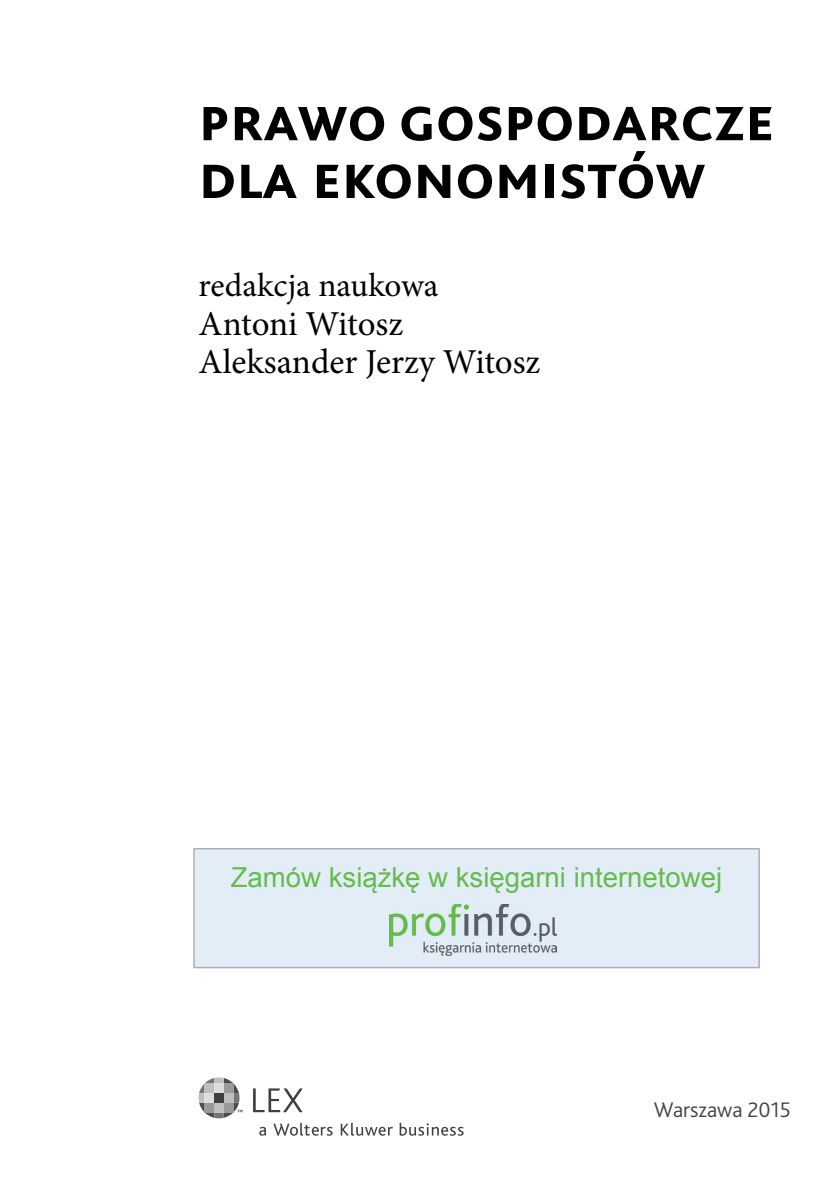
<style>
.page{position:relative;width:834px;height:1191px;background:#fff}
.page>*{position:absolute;margin:0;border:0;box-sizing:border-box;transform-origin:0 0}
.t1{font:700 68.25px/57.8px "Bliss 2";color:#000}
.t2{font:35px/38.5px "Minion Pro";color:#000}
.t3{font:33.25px "Minion Pro";color:#000}
.t4{font:27.47px "Arial";color:#65bc4e}
.t5{font:300 22.05px "Bliss 2";color:#434343}
</style>
<div class="page">
<svg style="left:198px;top:1077px;width:44px;height:41px"></svg>
<svg style="left:259px;top:1126px;width:7px;height:9px"></svg>
<svg style="left:273px;top:1122px;width:59px;height:13px"></svg>
<svg style="left:340px;top:1122px;width:53px;height:13px"></svg>
<svg style="left:399px;top:1122px;width:64px;height:13px"></svg>
<svg style="left:253px;top:1088px;width:50px;height:24px"></svg>
<svg style="left:193px;top:848px;width:566px;height:120px;background:#e0e9f3"></svg>
<div style="left:202px;top:866px;width:548px;height:36px;background:#e3edf7"></div>
<div style="left:389px;top:904px;width:174px;height:54px;background:#e3edf7"></div>
<img style="left:389px;top:904px;width:167px;height:51px">
<h1 class="t1" style="left:198px;top:95px;width:577px">PRAWO GOSPODARCZE<br>DLA EKONOMISTÓW</h1>
<p class="t3" style="left:198px;top:272px;width:241px">redakcja naukowa</p>
<p class="t2" style="left:198px;top:307px;width:343px">Antoni Witosz<br>Aleksander Jerzy Witosz</p>
<p class="t4" style="left:231px;top:859px;width:493px">Zamów książkę w księgarni internetowej</p>
<p class="t5" style="left:653px;top:1101px;width:138px">Warszawa 2015</p>
</div>
